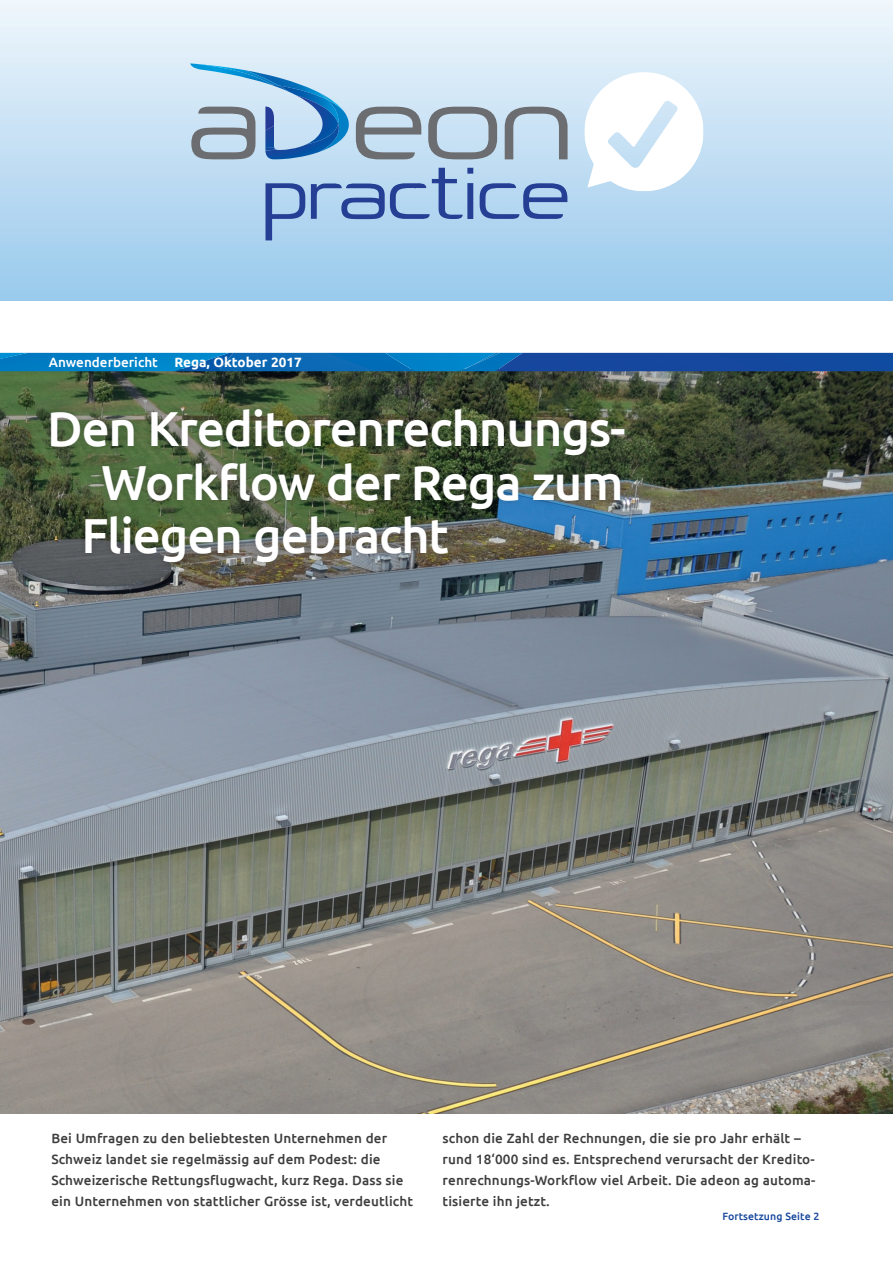
<style>
.page{position:relative;width:893px;height:1263px;background:#fff}
.page>*{position:absolute;margin:0;border:0;box-sizing:border-box;transform-origin:0 0}
.t1{font:500 49.2px "Ubuntu";letter-spacing:-.025em;color:#fff}
.t2{font:500 13.5px/21px "Ubuntu";letter-spacing:.01em;color:#3e3e3f}
.t3{font:700 13.5px "Ubuntu";color:#fff}
.t4{font:500 13.5px "Ubuntu";color:#fff}
.t5{font:500 10.5px "Ubuntu";letter-spacing:.01em;color:#17479d}
</style>
<div class="page">
<div style="left:0;top:0;width:893px;height:300px;background:linear-gradient(to bottom,#eff6fb,#99caec)"></div>
<img style="left:0;top:371px;width:893px;height:743px">
<img style="left:233px;top:353px;width:153px;height:18px">
<img style="left:229px;top:353px;width:4px;height:18px">
<img style="left:386px;top:353px;width:507px;height:18px">
<img style="left:461px;top:353px;width:62px;height:18px">
<img style="left:471px;top:353px;width:29px;height:13px">
<img style="left:0;top:353px;width:229px;height:18px">
<div style="left:44px;top:402px;width:588px;height:168px;background:#231f20;opacity:.3"></div>
<svg style="left:428px;top:107px;width:69px;height:52px;background:#a4b4c1"></svg>
<svg style="left:505px;top:107px;width:63px;height:52px;background:#a9bac8"></svg>
<svg style="left:191px;top:106px;width:64px;height:54px;background:#9eacb8"></svg>
<svg style="left:356px;top:107px;width:65px;height:53px;background:#9eacb8"></svg>
<svg style="left:340px;top:93px;width:4px;height:19px"></svg>
<img style="left:338px;top:124px;width:11px;height:28px">
<img style="left:265px;top:124px;width:73px;height:34px">
<img style="left:245px;top:70px;width:83px;height:30px">
<img style="left:279px;top:85px;width:61px;height:39px">
<img style="left:314px;top:107px;width:8px;height:15px">
<svg style="left:265px;top:147px;width:11px;height:4px"></svg>
<img style="left:190px;top:63px;width:89px;height:22px">
<img style="left:190px;top:63px;width:82px;height:21px">
<img style="left:272px;top:84px;width:17px;height:8px">
<img style="left:265px;top:130px;width:9px;height:17px">
<svg style="left:268px;top:84px;width:6px;height:2px"></svg>
<img style="left:265px;top:107px;width:9px;height:23px">
<svg style="left:480px;top:183px;width:87px;height:36px;background:#7e9ece"></svg>
<svg style="left:265px;top:183px;width:40px;height:57px;background:#7fa0cf"></svg>
<svg style="left:311px;top:168px;width:162px;height:52px;background:#91b1d9"></svg>
<svg style="left:584px;top:72px;width:119px;height:119px"></svg>
<img style="left:0;top:353px;width:28px;height:6px">
<p class="t4" style="left:49px;top:353px;width:111px">Anwenderbericht</p>
<p class="t3" style="left:174px;top:354px;width:129px">Rega, Oktober 2017</p>
<h1 class="t1" style="left:47px;top:398px;width:580px">Den Kreditorenrechnungs-</h1>
<h1 class="t1" style="left:101px;top:451px;width:524px">Workflow der Rega zum</h1>
<h1 class="t1" style="left:81px;top:504px;width:369px">Fliegen gebracht</h1>
<p class="t2" style="left:51px;top:1127px;width:363px">Bei Umfragen zu den beliebtesten Unternehmen der Schweiz landet sie regelmässig auf dem Podest: die Schweizerische Rettungsflugwacht, kurz Rega. Dass sie ein Unternehmen von stattlicher Grösse ist, verdeutlicht</p>
<p class="t2" style="left:443px;top:1127px;width:374px">schon die Zahl der Rechnungen, die sie pro Jahr erhält – rund 18‘000 sind es. Entsprechend verursacht der Kredito&shy;renrechnungs-Workflow viel Arbeit. Die adeon ag automa&shy;tisierte ihn jetzt.</p>
<p class="t5" style="left:722px;top:1210px;width:99px">Fortsetzung Seite 2</p>
</div>
